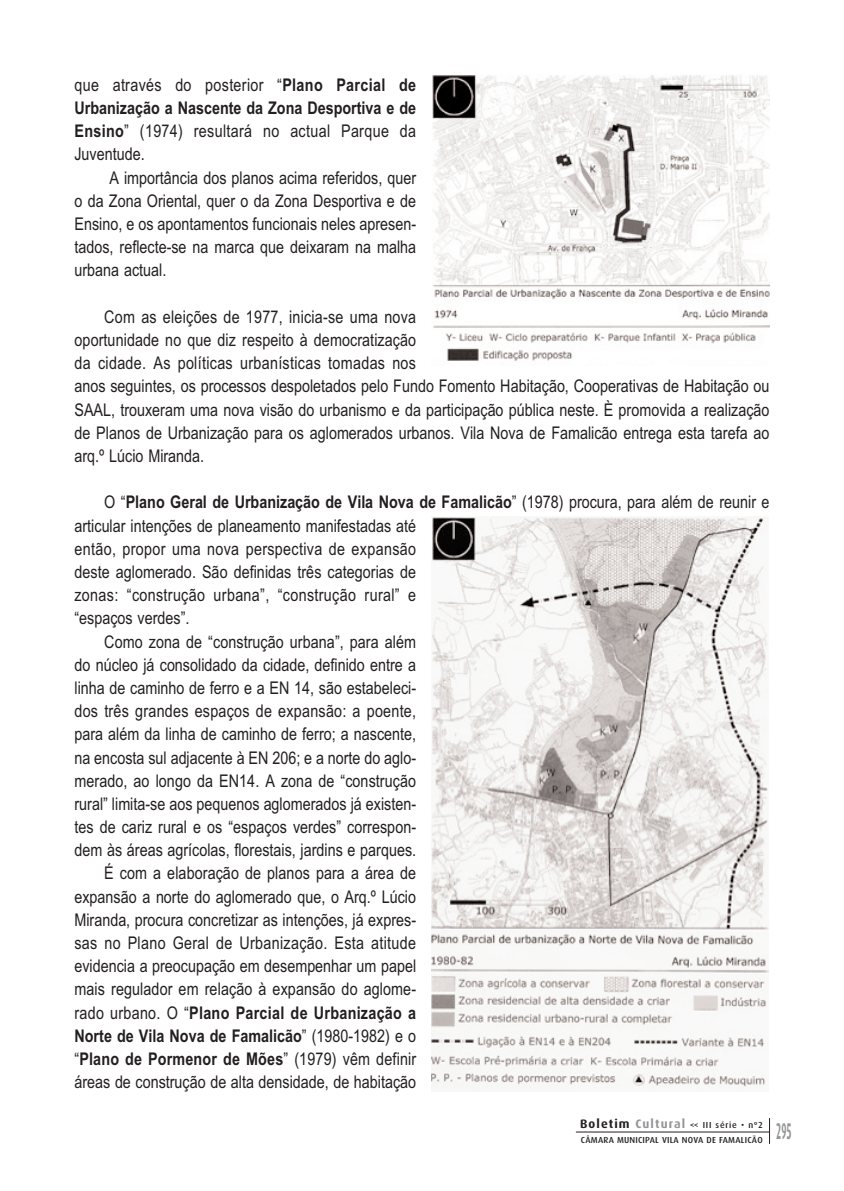
<style>
.page{position:relative;width:844px;height:1191px;background:#fff}
.page>*{position:absolute;margin:0;border:0;box-sizing:border-box;transform-origin:0 0}
.t1{font:700 22.75px "Dax";color:#939598;scale:.4 1}
.t2{font:17.5px/23.1px "Arial Narrow";color:#231f20;text-align:justify}
.t3{font:700 17.5px "Arial Narrow";color:#231f20}
.t4{font:17.5px "Arial Narrow";letter-spacing:.02em;color:#231f20}
.t5{font:500 8.75px/15.4px "Dax";letter-spacing:.025em;color:#231f20}
.s1{font-weight:700}
.s2{font-weight:400}
.s3{font-weight:700;font-size:12.25px}
.s4{font-weight:700;font-size:12.25px;color:#939598}
</style>
<div class="page">
<hr style="left:575px;top:1131px;width:194px;height:1px;background:#231f20">
<svg style="left:769px;top:1118px;width:1px;height:25px"></svg>
<img style="left:432px;top:75px;width:337px;height:286px">
<img style="left:432px;top:516px;width:336px;height:574px">
<p class="t2" style="left:74px;top:73px;width:343px">que através do posterior “<span class="s1">Plano Parcial de Urbanização a Nascente da Zona Desportiva e de Ensino</span>” (1974) resultará no actual Parque da Juventude.</p>
<p class="t2" style="left:74px;top:166px;width:343px;text-indent:35px">A importância dos planos acima referidos, quer o da Zona Oriental, quer o da Zona Desportiva e de Ensino, e os apontamentos funcionais neles apresen&shy;tados, reflecte-se na marca que deixaram na malha urbana actual.</p>
<p class="t2" style="left:74px;top:305px;width:696px;text-align:left;text-indent:30px">Com as eleições de 1977, inicia-se uma nova<br>oportunidade no que diz respeito à democratização<br>da cidade. As políticas urbanísticas tomadas nos<br>anos seguintes, os processos despoletados pelo Fundo Fomento Habitação, Cooperativas de Habitação ou SAAL, trouxeram uma nova visão do urbanismo e da participação pública neste. È promovida a realização de Planos de Urbanização para os aglomerados urbanos. Vila Nova de Famalicão entrega esta tarefa ao arq.º Lúcio Miranda.</p>
<p class="t3" style="left:104px;top:492px;width:666px"><span class="s2">O “</span>Plano Geral de Urbanização de Vila Nova de Famalicão<span class="s2">” (1978) procura, para além de reunir e</span></p>
<p class="t2" style="left:74px;top:514px;width:343px">articular intenções de planeamento manifestadas até</p>
<p class="t4" style="left:74px;top:538px;width:343px">então, propor uma nova perspectiva de expansão</p>
<p class="t2" style="left:74px;top:560px;width:343px">deste aglomerado. São definidas três categorias de</p>
<p class="t4" style="left:74px;top:585px;width:343px">zonas: “construção urbana”, “construção rural” e</p>
<p class="t2" style="left:74px;top:607px;width:116px">“espaços verdes”.</p>
<p class="t2" style="left:104px;top:630px;width:313px">Como zona de “construção urbana”, para além</p>
<p class="t2" style="left:74px;top:653px;width:343px">do núcleo já consolidado da cidade, definido entre a</p>
<p class="t2" style="left:74px;top:676px;width:343px">linha de caminho de ferro e a EN 14, são estabeleci-</p>
<p class="t2" style="left:74px;top:699px;width:343px">dos três grandes espaços de expansão: a poente,</p>
<p class="t2" style="left:74px;top:722px;width:343px">para além da linha de caminho de ferro; a nascente,</p>
<p class="t2" style="left:74px;top:746px;width:343px">na encosta sul adjacente à EN 206; e a norte do aglo-</p>
<p class="t2" style="left:74px;top:769px;width:343px">merado, ao longo da EN14. A zona de “construção</p>
<p class="t2" style="left:74px;top:792px;width:343px">rural” limita-se aos pequenos aglomerados já existen-</p>
<p class="t2" style="left:74px;top:815px;width:343px">tes de cariz rural e os “espaços verdes” correspon-</p>
<p class="t2" style="left:74px;top:838px;width:343px">dem às áreas agrícolas, florestais, jardins e parques.</p>
<p class="t2" style="left:104px;top:862px;width:313px">É com a elaboração de planos para a área de</p>
<p class="t2" style="left:74px;top:885px;width:343px">expansão a norte do aglomerado que, o Arq.º Lúcio</p>
<p class="t2" style="left:74px;top:908px;width:343px">Miranda, procura concretizar as intenções, já expres-</p>
<p class="t4" style="left:74px;top:932px;width:343px">sas no Plano Geral de Urbanização. Esta atitude</p>
<p class="t2" style="left:74px;top:954px;width:343px">evidencia a preocupação em desempenhar um papel</p>
<p class="t2" style="left:74px;top:978px;width:343px">mais regulador em relação à expansão do aglome-</p>
<p class="t3" style="left:74px;top:1002px;width:343px"><span class="s2">rado urbano. O “</span>Plano Parcial de Urbanização a</p>
<p class="t3" style="left:74px;top:1025px;width:343px">Norte de Vila Nova de Famalicão<span class="s2">” (1980-1982) e o</span></p>
<p class="t3" style="left:74px;top:1048px;width:343px"><span class="s2">“</span>Plano de Pormenor de Mões<span class="s2">” (1979) vêm definir</span></p>
<p class="t2" style="left:74px;top:1070px;width:343px">áreas de construção de alta densidade, de habitação</p>
<p class="t5" style="left:580px;top:1117px;width:184px"><span class="s3">Boletim</span> <span class="s4">Cultural</span> &lt;&lt; III série • nº2<br>CÂMARA MUNICIPAL VILA NOVA DE FAMALICÃO</p>
<h1 class="t1" style="left:776px;top:1120px;width:40px">295</h1>
</div>
